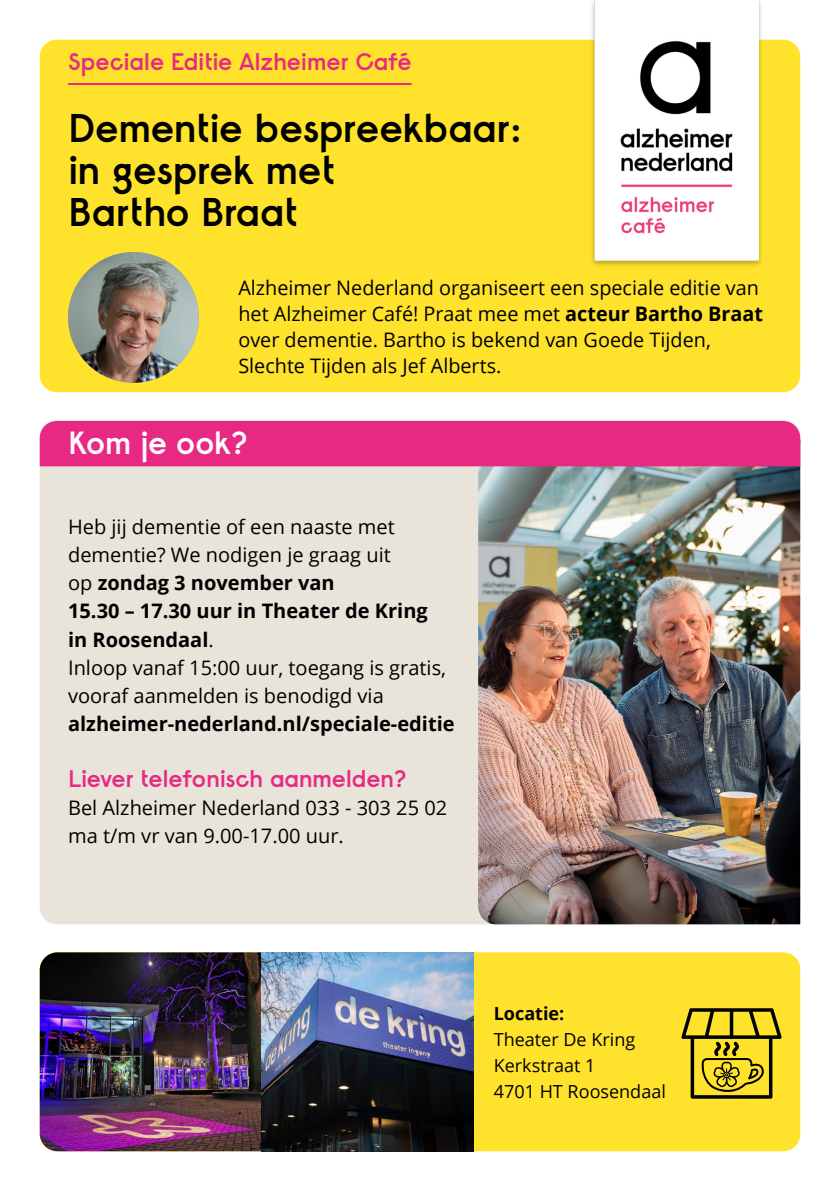
<style>
.page{position:relative;width:840px;height:1191px;background:#fff}
.page>*{position:absolute;margin:0;border:0;box-sizing:border-box;transform-origin:0 0}
.t1{font:600 40px/42px "Raisonne AN";letter-spacing:-.015em;color:#000}
.t2{font:600 32px "Raisonne AN";letter-spacing:-.01em;color:#fff}
.t3{font:600 24px "Raisonne AN";letter-spacing:-.015em;color:#e72984}
.t4{font:20px/28px "Open Sans";color:#000}
.t5{font:700 20px "Open Sans";color:#000}
.t6{font:18px/26px "Open Sans";color:#000}
.t7{font:700 18px "Open Sans";color:#000}
.s1{font-weight:700}
</style>
<div class="page">
<div style="left:40px;top:40px;width:759px;height:352px;background:#ffe22b;border-radius:17px"></div>
<div style="left:40px;top:420px;width:759px;height:504px;background:#e9e4da;border-radius:17px"></div>
<img style="left:478px;top:466px;width:321px;height:458px">
<div style="left:40px;top:421px;width:759px;height:45px;background:#e72984"></div>
<img style="left:561px;top:0;width:240px;height:280px">
<hr style="left:594px;top:0;width:165px;height:1px;background:#fff">
<hr style="left:68px;top:83px;width:343px;height:2px;background:#e72984">
<div style="left:40px;top:952px;width:759px;height:199px;background:#ffe22b;border-radius:17px"></div>
<svg style="left:681px;top:1008px;width:100px;height:90px"></svg>
<img style="left:40px;top:952px;width:221px;height:199px">
<img style="left:261px;top:952px;width:212px;height:199px">
<img style="left:68px;top:252px;width:130px;height:131px;border-radius:64px">
<p class="t3" style="left:68px;top:47px;width:345px">Speciale Editie Alzheimer Café</p>
<h1 class="t1" style="left:68px;top:106px;width:455px">Dementie bespreekbaar: in gesprek met<br>Bartho Braat</h1>
<p class="t4" style="left:238px;top:274px;width:526px;line-height:26px">Alzheimer Nederland organiseert een speciale editie van het Alzheimer Café! Praat mee met <span class="s1">acteur Bartho Braat </span>over dementie. Bartho is bekend van Goede Tijden, Slechte Tijden als Jef Alberts.</p>
<h2 class="t2" style="left:68px;top:422px;width:181px">Kom je ook?</h2>
<p class="t4" style="left:68px;top:512px;width:379px">Heb jij dementie of een naaste met dementie? We nodigen je graag uit<br>op <span class="s1">zondag 3 november van<br>15.30 – 17.30 uur in Theater de Kring in Roosendaal</span>.<br>Inloop vanaf 15:00 uur, toegang is gratis, vooraf aanmelden is benodigd via</p>
<p class="t5" style="left:68px;top:709px;width:388px">alzheimer-nederland.nl/speciale-editie</p>
<p class="t3" style="left:68px;top:762px;width:340px">Liever telefonisch aanmelden?</p>
<p class="t4" style="left:68px;top:792px;width:380px">Bel Alzheimer Nederland 033 - 303 25 02 ma t/m vr van 9.00-17.00 uur.</p>
<p class="t7" style="left:493px;top:1000px;width:72px">Locatie:</p>
<p class="t6" style="left:493px;top:1025px;width:173px">Theater De Kring<br>Kerkstraat 1<br>4701 HT Roosendaal</p>
</div>
